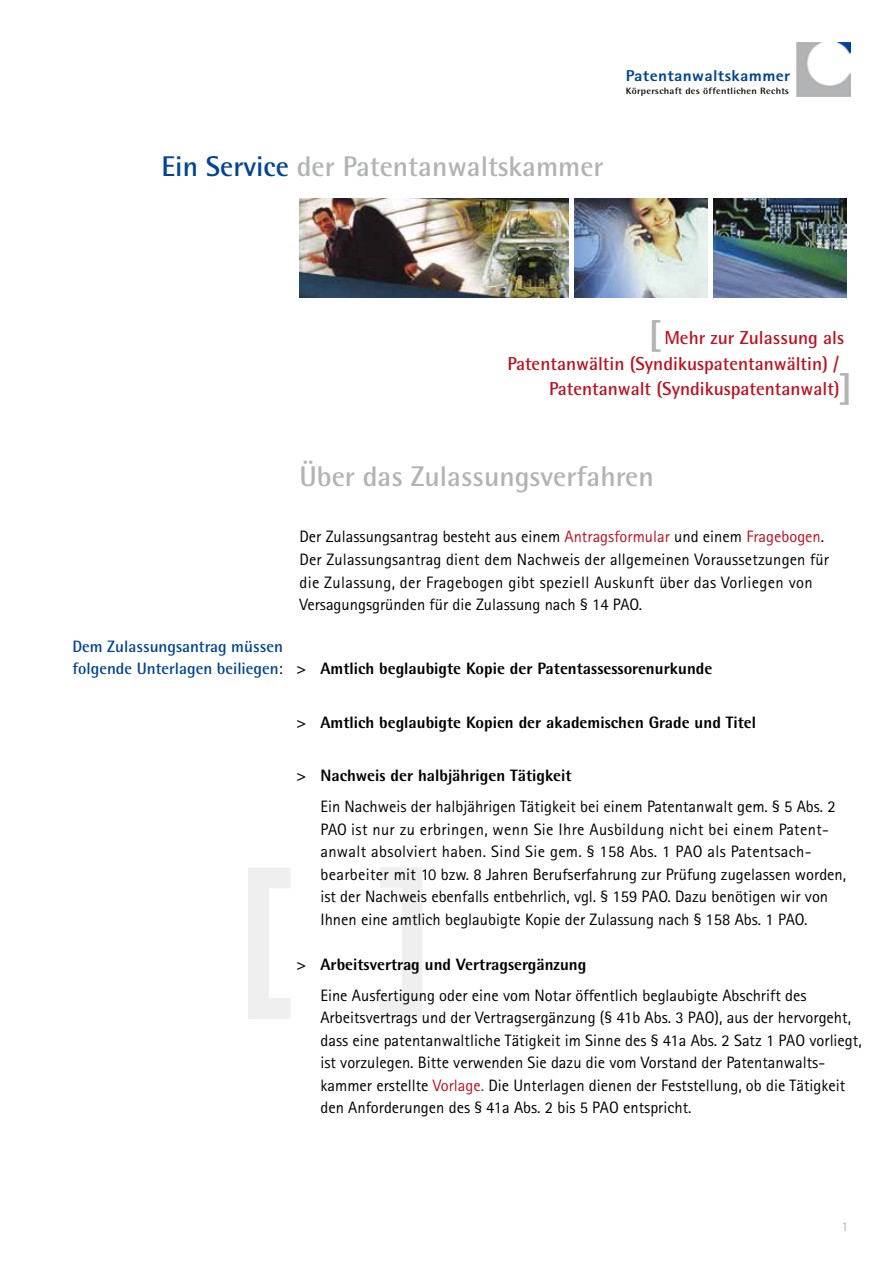
<style>
.page{position:relative;width:893px;height:1263px;background:#fff}
.page>*{position:absolute;margin:0;border:0;box-sizing:border-box;transform-origin:0 0}
.t1{font:700 28.5px "Agfa Rotis Semisans";color:#b1b3b4}
.t2{font:700 18.75px "Agfa Rotis Semisans";color:#bd1220}
.t3{font:16.5px/22.5px "Agfa Rotis Sans Serif";color:#000}
.t4{font:800 16.5px "Agfa Rotis Semisans";color:#000}
.t5{font:700 16.5px/22.5px "Agfa Rotis Semisans";color:#004494}
.t6{font:800 15.75px "Agfa Rotis Sans Serif";letter-spacing:.02em;color:#004494;scale:1.1 1}
.t7{font:13.5px "Agfa Rotis Semisans";color:#b1b3b4}
.t8{font:700 9.3px "Agfa Rotis Semisans";letter-spacing:.025em;color:#000;scale:1.1 1}
.s1{color:#004494}
.s2{font-weight:800;font-size:35.4px;color:#b1b3b4}
.s3{color:#bd1220}
.s4{font-family:"Agfa Rotis Sans Serif";font-weight:400;color:#000}
.s5{font-weight:800;color:#000}
</style>
<div class="page">
<img style="left:797px;top:43px;width:53px;height:54px">
<img style="left:299px;top:198px;width:269px;height:100px">
<img style="left:574px;top:198px;width:133px;height:100px">
<img style="left:713px;top:198px;width:134px;height:100px">
<svg style="left:248px;top:868px;width:42px;height:151px"></svg>
<svg style="left:380px;top:867px;width:42px;height:151px"></svg>
<p class="t6" style="left:626px;top:65px;width:151px">Patentanwaltskammer</p>
<p class="t8" style="left:626px;top:85px;width:150px">Körperschaft des öffentlichen Rechts</p>
<h1 class="t1" style="left:162px;top:149px;width:444px"><span class="s1">Ein Service</span> der Patentanwaltskammer</h1>
<p class="t2" style="left:648px;top:326px;width:197px"><span class="s2">[</span> Mehr zur Zulassung als</p>
<p class="t2" style="left:507px;top:352px;width:333px">Patentanwältin (Syndikuspatentanwältin) /</p>
<p class="t2" style="left:549px;top:377px;width:305px">Patentanwalt (Syndikuspatentanwalt)<span class="s2">]</span></p>
<h1 class="t1" style="left:299px;top:459px;width:356px">Über das Zulassungsverfahren</h1>
<p class="t3" style="left:299px;top:525px;width:531px">Der Zulassungsantrag besteht aus einem <span class="s3">Antragsformular</span> und einem <span class="s3">Fragebogen</span>.<br>Der Zulassungsantrag dient dem Nachweis der allgemeinen Voraussetzungen für die Zulassung, der Fragebogen gibt speziell Auskunft über das Vorliegen von Versagungsgründen für die Zulassung nach § 14 PAO.</p>
<p class="t5" style="left:72px;top:634px;width:641px">Dem Zulassungsantrag müssen<br>folgende Unterlagen beiliegen<span class="s4">:</span> <span class="s5">&gt; Amtlich beglaubigte Kopie der Patentassessorenurkunde</span></p>
<p class="t4" style="left:296px;top:712px;width:461px">&gt; Amtlich beglaubigte Kopien der akademischen Grade und Titel</p>
<p class="t4" style="left:296px;top:765px;width:277px">&gt; Nachweis der halbjährigen Tätigkeit</p>
<p class="t3" style="left:320px;top:795px;width:527px">Ein Nachweis der halbjährigen Tätigkeit bei einem Patentanwalt gem. § 5 Abs. 2<br>PAO ist nur zu erbringen, wenn Sie Ihre Ausbildung nicht bei einem Patent&shy;anwalt absolviert haben. Sind Sie gem. § 158 Abs. 1 PAO als Patentsach&shy;bearbeiter mit 10 bzw. 8 Jahren Berufserfahrung zur Prüfung zugelassen worden, ist der Nachweis ebenfalls entbehrlich, vgl. § 159 PAO. Dazu benötigen wir von Ihnen eine amtlich beglaubigte Kopie der Zulassung nach § 158 Abs. 1 PAO.</p>
<p class="t4" style="left:296px;top:954px;width:291px">&gt; Arbeitsvertrag und Vertragsergänzung</p>
<p class="t3" style="left:320px;top:984px;width:543px">Eine Ausfertigung oder eine vom Notar öffentlich beglaubigte Abschrift des Arbeitsvertrags und der Vertragsergänzung (§ 41b Abs. 3 PAO), aus der hervorgeht, dass eine patentanwaltliche Tätigkeit im Sinne des § 41a Abs. 2 Satz 1 PAO vorliegt, ist vorzulegen. Bitte verwenden Sie dazu die vom Vorstand der Patentanwalts&shy;kammer erstellte <span class="s3">Vorlage.</span> Die Unterlagen dienen der Feststellung, ob die Tätigkeit den Anforderungen des § 41a Abs. 2 bis 5 PAO entspricht.</p>
<p class="t7" style="left:841px;top:1218px;width:8px">1</p>
</div>
